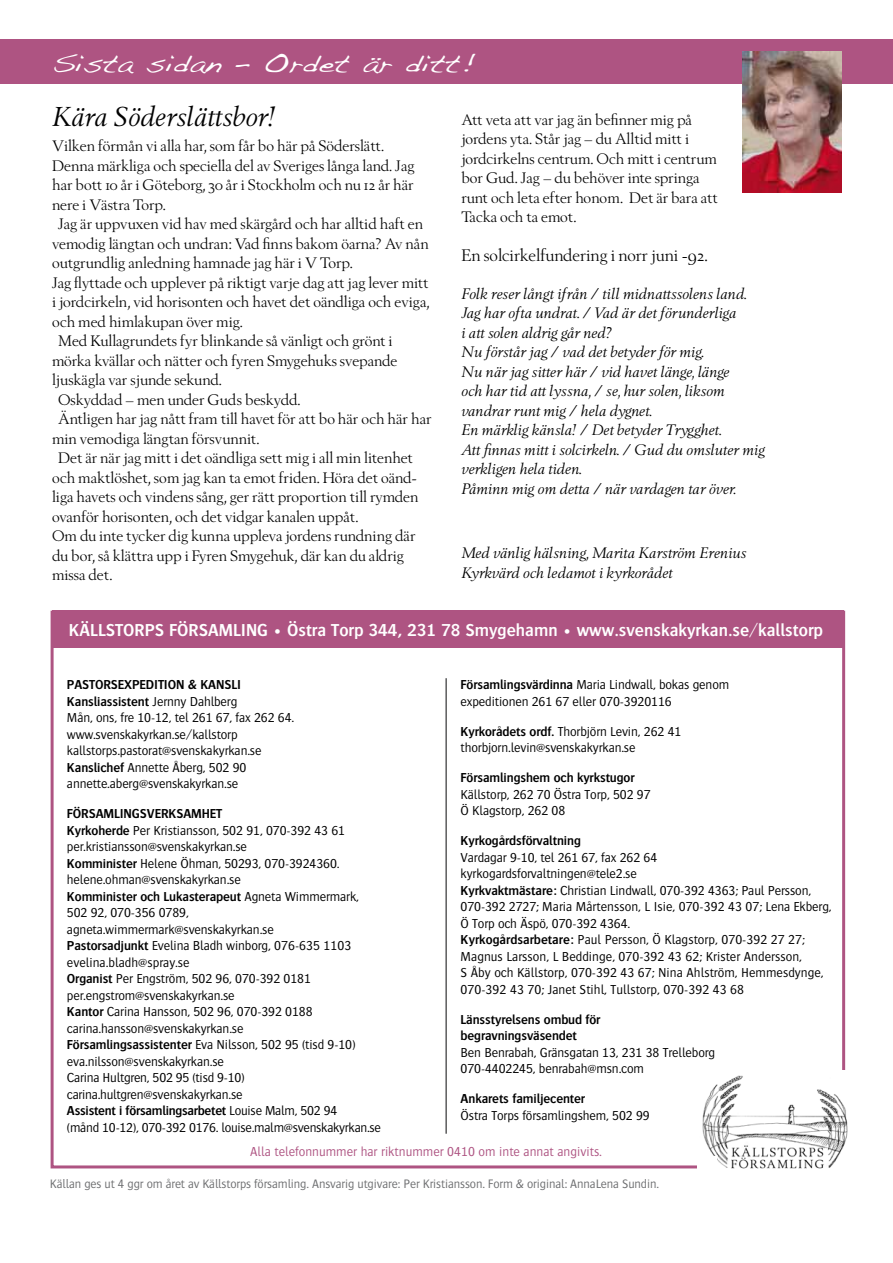
<style>
.page{position:relative;width:893px;height:1263px;background:#fff}
.page>*{position:absolute;margin:0;border:0;box-sizing:border-box;transform-origin:0 0}
.t1{font:italic 27px "Berling Nova Display Pro";color:#000}
.t2{font:25.5px "Handwriting Dakota";color:#fff;scale:1.24 1}
.t3{font:600 18px "Bosis";color:#fff}
.t4{font:16.5px "Berling Nova Display Pro";color:#000}
.t5{font:15px/19.5px "Berling Nova Display Pro";color:#000}
.t6{font:italic 15px/19.5px "Berling Nova Display Pro";color:#000}
.t7{font:300 13.5px/16.5px "Bosis";letter-spacing:-.01em;color:#000}
.t8{font:600 13.5px/16.5px "Bosis";letter-spacing:-.01em;color:#000}
.t9{font:300 13.5px "Bosis";color:#ae5482}
.t10{font:300 12.75px "Bosis";letter-spacing:-.01em;color:#6d6e70}
.s1{font-weight:600}
</style>
<div class="page">
<div style="left:0;top:39px;width:893px;height:45px;background:#ae5482"></div>
<img style="left:702px;top:1075px;width:146px;height:94px">
<hr style="left:446px;top:678px;width:1px;height:456px;background:#0a0a0b">
<div style="left:52px;top:611px;width:791px;height:37px;background:#ae5482"></div>
<div style="left:699px;top:1156px;width:17px;height:22px;background:#fff"></div>
<img style="left:743px;top:51px;width:98px;height:141px">
<h2 class="t2" style="left:52px;top:48px;width:343px">Sista sidan – Ordet är ditt!</h2>
<h1 class="t1" style="left:52px;top:101px;width:225px">Kära Söderslättsbor!</h1>
<p class="t5" style="left:52px;top:136px;width:334px">Vilken förmån vi alla har, som får bo här på Söderslätt.</p>
<p class="t5" style="left:52px;top:155px;width:364px">Denna märkliga och speciella del av Sveriges långa land. Jag</p>
<p class="t5" style="left:52px;top:175px;width:363px">har bott 10 år i Göteborg, 30 år i Stockholm och nu 12 år här</p>
<p class="t5" style="left:52px;top:194px;width:115px">nere i Västra Torp.</p>
<p class="t5" style="left:58px;top:214px;width:366px">Jag är uppvuxen vid hav med skärgård och har alltid haft en</p>
<p class="t5" style="left:52px;top:233px;width:378px">vemodig längtan och undran: Vad finns bakom öarna? Av nån</p>
<p class="t5" style="left:52px;top:253px;width:302px">outgrundlig anledning hamnade jag här i V Torp.</p>
<p class="t5" style="left:52px;top:272px;width:378px">Jag flyttade och upplever på riktigt varje dag att jag lever mitt</p>
<p class="t5" style="left:52px;top:292px;width:379px">i jordcirkeln, vid horisonten och havet det oändliga och eviga,</p>
<p class="t5" style="left:52px;top:311px;width:192px">och med himlakupan över mig.</p>
<p class="t5" style="left:58px;top:331px;width:336px">Med Kullagrundets fyr blinkande så vänligt och grönt i</p>
<p class="t5" style="left:52px;top:350px;width:347px">mörka kvällar och nätter och fyren Smygehuks svepande</p>
<p class="t5" style="left:52px;top:370px;width:171px">ljuskägla var sjunde sekund.</p>
<p class="t5" style="left:58px;top:389px;width:244px">Oskyddad – men under Guds beskydd.</p>
<p class="t5" style="left:58px;top:409px;width:375px">Äntligen har jag nått fram till havet för att bo här och här har</p>
<p class="t5" style="left:52px;top:428px;width:209px">min vemodiga längtan försvunnit.</p>
<p class="t5" style="left:58px;top:448px;width:356px">Det är när jag mitt i det oändliga sett mig i all min litenhet</p>
<p class="t5" style="left:52px;top:467px;width:367px">och maktlöshet, som jag kan ta emot friden. Höra det oänd-</p>
<p class="t5" style="left:52px;top:487px;width:368px">liga havets och vindens sång, ger rätt proportion till rymden</p>
<p class="t5" style="left:52px;top:506px;width:308px">ovanför horisonten, och det vidgar kanalen uppåt.</p>
<p class="t5" style="left:52px;top:526px;width:365px">Om du inte tycker dig kunna uppleva jordens rundning där</p>
<p class="t5" style="left:52px;top:545px;width:353px">du bor, så klättra upp i Fyren Smygehuk, där kan du aldrig</p>
<p class="t5" style="left:52px;top:565px;width:62px">missa det.</p>
<p class="t5" style="left:461px;top:109px;width:258px">Att veta att var jag än befinner mig på jordens yta. Står jag – du Alltid mitt i jordcirkelns centrum. Och mitt i centrum bor Gud. Jag – du behöver inte springa runt och leta efter honom. Det är bara att Tacka och ta emot.</p>
<p class="t4" style="left:461px;top:245px;width:248px">En solcirkelfundering i norr juni -92.</p>
<p class="t6" style="left:461px;top:284px;width:305px">Folk reser långt ifrån / till midnattssolens land.<br>Jag har ofta undrat. / Vad är det förunderliga<br>i att solen aldrig går ned?<br>Nu förstår jag / vad det betyder för mig.<br>Nu när jag sitter här / vid havet länge, länge<br>och har tid att lyssna, / se, hur solen, liksom vandrar runt mig / hela dygnet.<br>En märklig känsla! / Det betyder Trygghet.<br>Att finnas mitt i solcirkeln. / Gud du omsluter mig verkligen hela tiden.<br>Påminn mig om detta / när vardagen tar över.</p>
<p class="t6" style="left:461px;top:543px;width:287px">Med vänlig hälsning, Marita Karström Erenius<br>Kyrkvärd och ledamot i kyrkorådet</p>
<h3 class="t3" style="left:69px;top:620px;width:21px">Källst</h3>
<h3 class="t3" style="left:123px;top:620px;width:701px">orps fö rsamli ng • Östra Torp 344, 231 78 Smygehamn • www.svenskakyrkan.se/kallstorp</h3>
<p class="t7" style="left:67px;top:676px;width:229px"><span class="s1">Pastorsexpediti on &amp; KANSLI Kansliassistent</span> Jernny Dahlberg<br>Mån, ons, fre 10-12, tel 261 67, fax 262 64. www.svenskakyrkan.se/kallstorp kallstorps.pastorat@svenskakyrkan.se <span class="s1">Kanslichef</span> Annette Åberg, 502 90 annette.aberg@svenskakyrkan.se</p>
<p class="t7" style="left:67px;top:805px;width:316px"><span class="s1">Församli ngsverksamh et<br>Kyrkoherde</span> Per Kristiansson, 502 91, 070-392 43 61 per.kristiansson@svenskakyrkan.se<br><span class="s1">Komminister</span> Helene Öhman, 50293, 070-3924360. helene.ohman@svenskakyrkan.se<br><span class="s1">Komminister och Lukasterapeut</span> Agneta Wimmermark, 502 92, 070-356 0789, agneta.wimmermark@svenskakyrkan.se<br><span class="s1">Pastorsadjunkt</span> Evelina Bladh winborg, 076-635 1103 evelina.bladh@spray.se<br><span class="s1">Organist</span> Per Engström, 502 96, 070-392 0181 per.engstrom@svenskakyrkan.se<br><span class="s1">Kantor</span> Carina Hansson, 502 96, 070-392 0188 carina.hansson@svenskakyrkan.se<br><span class="s1">Församlingsassistenter</span> Eva Nilsson, 502 95 (tisd 9-10) eva.nilsson@svenskakyrkan.se<br>Carina Hultgren, 502 95 (tisd 9-10) carina.hultgren@svenskakyrkan.se<br><span class="s1">Assistent i församlingsarbetet</span> Louise Malm, 502 94<br>(månd 10-12), 070-392 0176. louise.malm@svenskakyrkan.se</p>
<p class="t7" style="left:461px;top:676px;width:270px"><span class="s1">Församlingsvärdinna</span> Maria Lindwall, bokas genom expeditionen 261 67 eller 070-3920116</p>
<p class="t7" style="left:461px;top:723px;width:222px"><span class="s1">Kyrkorådets ordf.</span> Thorbjörn Levin, 262 41 thorbjorn.levin@svenskakyrkan.se</p>
<p class="t8" style="left:461px;top:769px;width:175px">Församlingshem och kyrkstugor</p>
<p class="t7" style="left:461px;top:786px;width:192px">Källstorp, 262 70 Östra Torp, 502 97<br>Ö Klagstorp, 262 08</p>
<p class="t8" style="left:461px;top:832px;width:122px">Kyrkogårdsförvaltning</p>
<p class="t7" style="left:461px;top:849px;width:373px">Vardagar 9-10, tel 261 67, fax 262 64 kyrkogardsforvaltningen@tele2.se<br><span class="s1">Kyrkvaktmästare:</span> Christian Lindwall, 070-392 4363; Paul Persson, 070-392 2727; Maria Mårtensson, L Isie, 070-392 43 07; Lena Ekberg, Ö Torp och Äspö, 070-392 4364.<br><span class="s1">Kyrkogårdsarbetare:</span> Paul Persson, Ö Klagstorp, 070-392 27 27; Magnus Larsson, L Beddinge, 070-392 43 62; Krister Andersson,<br>S Åby och Källstorp, 070-392 43 67; Nina Ahlström, Hemmesdynge, 070-392 43 70; Janet Stihl, Tullstorp, 070-392 43 68</p>
<p class="t8" style="left:461px;top:1011px;width:141px">Länsstyrelsens ombud för begravningsväsendet</p>
<p class="t7" style="left:461px;top:1044px;width:256px">Ben Benrabah, Gränsgatan 13, 231 38 Trelleborg<br>070-4402245, benrabah@msn.com</p>
<p class="t8" style="left:461px;top:1090px;width:126px">Ankarets familjecenter</p>
<p class="t7" style="left:461px;top:1107px;width:191px">Östra Torps församlingshem, 502 99</p>
<p class="t9" style="left:250px;top:1144px;width:353px">Alla telefonnummer har riktnummer 0410 om inte annat angivits.</p>
<p class="t10" style="left:50px;top:1177px;width:610px">Källan ges ut 4 ggr om året av Källstorps församling. Ansvarig utgivare: Per Kristiansson. Form &amp; original: AnnaLena Sundin.</p>
</div>
